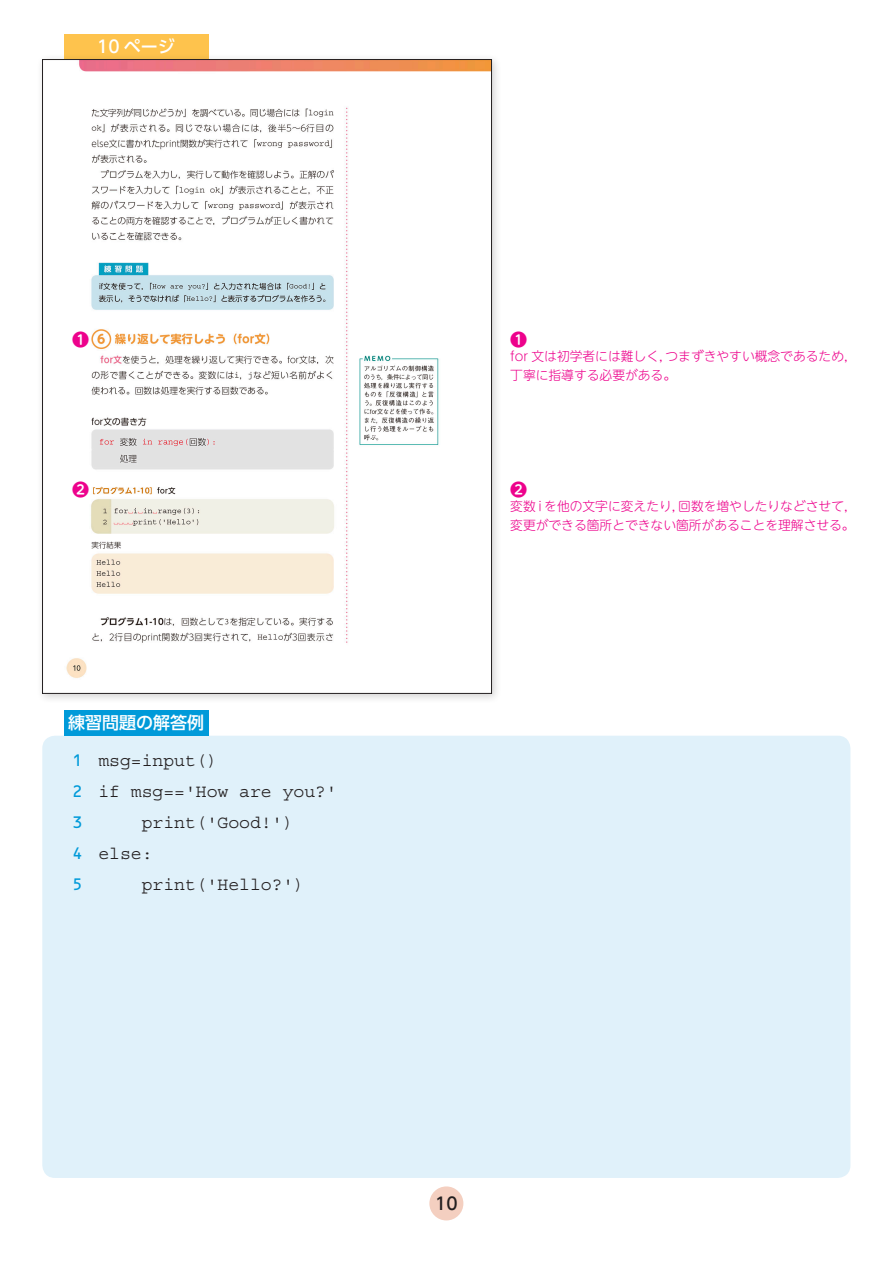
<style>
.page{position:relative;width:893px;height:1263px;background:#fff}
.page>*{position:absolute;margin:0;border:0;box-sizing:border-box;transform-origin:0 0}
.t1{font:18px/31px "Courier";color:#231f20}
.t2{font:500 16.95px "UD Shin Go Pro";color:#fff}
.t3{font:700 16.95px "UD Shin M Go Pr 6 N De";color:#ed028c}
.t4{font:500 16.95px "UD Shin Go Pr 6 N";color:#231f20}
.t5{font:15.9px "OCRB Std";color:#009ad9}
.t6{font:300 12.75px/19.2px "UD Shin M Go Pr 6 N";color:#ed028c}
.s1{font-family:"OCRB Std";font-size:15.9px;color:#009ad9}
</style>
<div class="page">
<div style="left:42px;top:736px;width:808px;height:442px;background:#e0f1fa;border-radius:13px"></div>
<div style="left:429px;top:1186px;width:34px;height:34px;background:#f4cfc0;border-radius:50%"></div>
<div style="left:64px;top:710px;width:144px;height:26px;background:#009ad9"></div>
<div style="left:64px;top:34px;width:144px;height:26px;background:#fec34d"></div>
<div style="left:36px;top:53px;width:466px;height:651px;background:#231f20;opacity:.2"></div>
<img style="left:44px;top:61px;width:446px;height:631px">
<h2 class="t2" style="left:97px;top:33px;width:79px">10 ページ</h2>
<h2 class="t3" style="left:72px;top:325px;width:19px">❶</h2>
<h2 class="t3" style="left:72px;top:475px;width:19px">❷</h2>
<h2 class="t2" style="left:68px;top:709px;width:138px">練習問題の解答例</h2>
<h1 class="t1" style="left:72px;top:745px;width:266px"><span class="s1">1</span> msg=input()<br><span class="s1">2</span> if msg=='How are you?'</h1>
<p class="t5" style="left:72px;top:813px;width:13px">3</p>
<h1 class="t1" style="left:72px;top:807px;width:223px;text-indent:70px">print('Good!')<br><span class="s1">4</span> else:</h1>
<p class="t5" style="left:72px;top:875px;width:13px">5</p>
<h1 class="t1" style="left:142px;top:869px;width:164px">print('Hello?')</h1>
<h2 class="t3" style="left:510px;top:325px;width:19px">❶</h2>
<p class="t6" style="left:510px;top:346px;width:348px">for 文は初学者には難しく，つまずきやすい概念であるため，丁寧に指導する必要がある。</p>
<h2 class="t3" style="left:510px;top:475px;width:19px">❷</h2>
<p class="t6" style="left:510px;top:496px;width:348px">変数 i を他の文字に変えたり，回数を増やしたりなどさせて，変更ができる箇所とできない箇所があることを理解させる。</p>
<h2 class="t4" style="left:435px;top:1190px;width:24px">10</h2>
</div>
